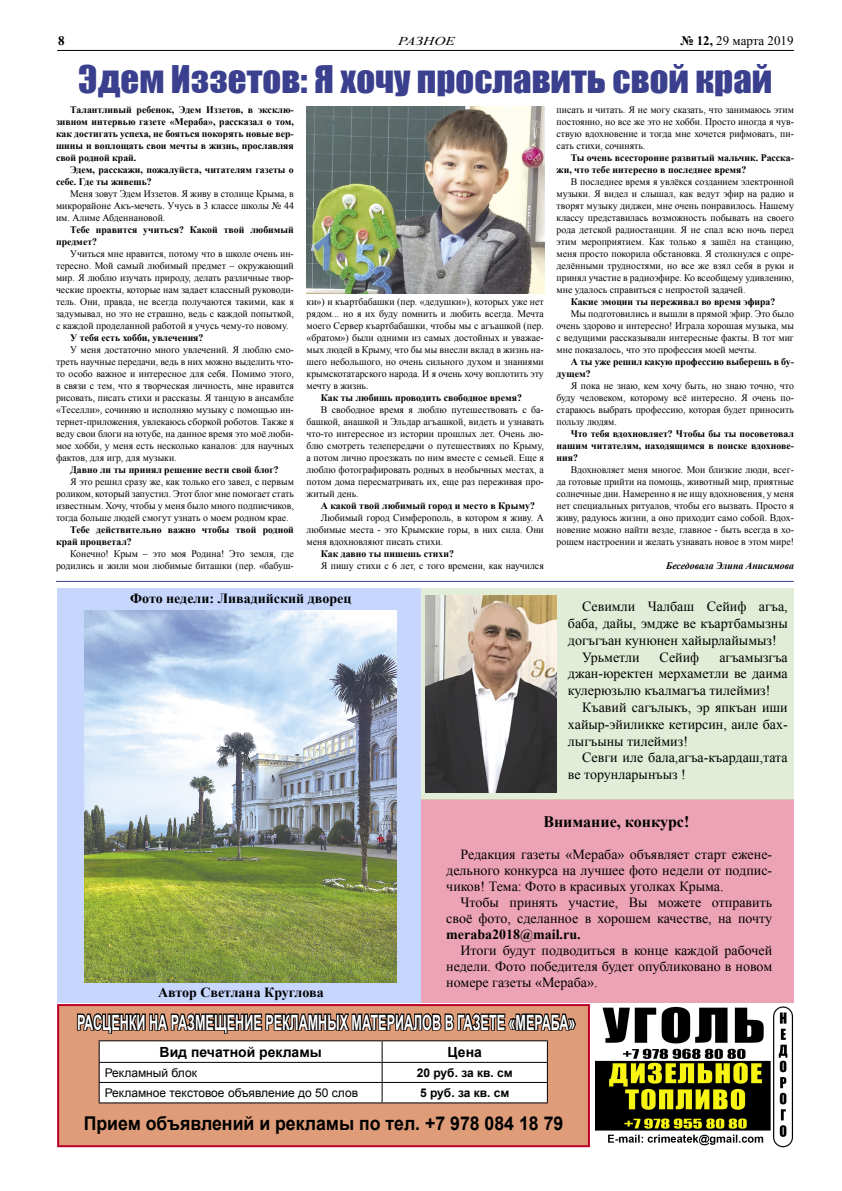
<style>
.page{position:relative;width:842px;height:1191px;background:#fff}
.page>*{position:absolute;margin:0;border:0;box-sizing:border-box;transform-origin:0 0}
.t1{font:35px "Impact";color:#3a408e;scale:1.05 1}
.t2{font:700 21px "Arial";color:#fff;scale:.6 1}
.t3{font:700 19px "Arial";color:#000;scale:.93 1}
.t4{font:700 16px "Times New Roman";color:#000}
.t5{font:14px/16px "Times New Roman";color:#000;text-align:justify}
.t6{font:700 14px "Times New Roman";color:#000}
.t7{font:700 14px "Arial";color:#000}
.t8{font:13px "Times New Roman";color:#000}
.t9{font:700 13px "Times New Roman";color:#000}
.t10{font:12px "Arial";color:#000}
.t11{font:700 12px "Arial";color:#000}
.t12{font:italic 12px "Times New Roman";color:#000;scale:1.29 1}
.t13{font:10px/12px "Times New Roman";color:#000;text-align:justify}
.t14{font:700 10px/12px "Times New Roman";color:#000}
.t15{font:italic 700 10px "Times New Roman";color:#000}
.s1{font-weight:700}
</style>
<div class="page">
<div style="left:58px;top:588px;width:363px;height:415px;background:#c6d6fc"></div>
<hr style="left:57px;top:50px;width:737px;height:1px;background:#000">
<img style="left:595px;top:1006px;width:198px;height:141px">
<div style="left:57px;top:1004px;width:533px;height:143px;background:#de9c78;border:2px solid #be0027"></div>
<svg style="left:76px;top:1004px;width:501px;height:99px"></svg>
<div style="left:421px;top:799px;width:373px;height:204px;background:#eca3b5"></div>
<div style="left:421px;top:588px;width:373px;height:211px;background:#e1edd6"></div>
<img style="left:85px;top:610px;width:311px;height:372px">
<hr style="left:56px;top:581px;width:738px;height:1px;background:#3a408e">
<img style="left:307px;top:106px;width:237px;height:187px">
<img style="left:425px;top:595px;width:132px;height:197px">
<h3 class="t9" style="left:58px;top:31px;width:8px">8</h3>
<p class="t12" style="left:398px;top:32px;width:46px">РАЗНОЕ</p>
<h3 class="t8" style="left:680px;top:32px;width:115px"><span class="s1">№ 12,</span> 29 марта 2019</h3>
<h1 class="t1" style="left:78px;top:52px;width:663px">Эдем Иззетов: Я хочу прославить свой край</h1>
<p class="t14" style="left:56px;top:103px;width:239px;text-align:justify;text-indent:14px">Талантливый ребенок, Эдем Иззетов, в эксклю&shy;зивном интервью газете «Мераба», рассказал о том, как достигать успеха, не бояться покорять новые вер&shy;шины и воплощать свои мечты в жизнь, прославляя свой родной край.</p>
<p class="t14" style="left:56px;top:163px;width:239px;text-indent:14px">Эдем, расскажи, пожалуйста, читателям газеты о себе. Где ты живешь?</p>
<p class="t13" style="left:56px;top:187px;width:239px;text-indent:14px">Меня зовут Эдем Иззетов. Я живу в столице Крыма, в микрорайоне Акъ-мечеть. Учусь в 3 классе школы № 44 им. Алиме Абденнановой.</p>
<p class="t14" style="left:56px;top:223px;width:239px;text-indent:14px">Тебе нравится учиться? Какой твой любимый предмет?</p>
<p class="t13" style="left:56px;top:247px;width:239px;text-indent:14px">Учиться мне нравится, потому что в школе очень ин&shy;тересно. Мой самый любимый предмет – окружающий мир. Я люблю изучать природу, делать различные твор&shy;ческие проекты, которые нам задает классный руководи&shy;тель. Они, правда, не всегда получаются такими, как я задумывал, но это не страшно, ведь с каждой попыткой, с каждой проделанной работой я учусь чему-то новому.</p>
<p class="t14" style="left:70px;top:331px;width:135px">У тебя есть хобби, увлечения?</p>
<p class="t13" style="left:56px;top:343px;width:239px;text-indent:14px">У меня достаточно много увлечений. Я люблю смо&shy;треть научные передачи, ведь в них можно выделить что&shy;то особо важное и интересное для себя. Помимо этого, в связи с тем, что я творческая личность, мне нравится рисовать, писать стихи и рассказы. Я танцую в ансамбле «Теселли», сочиняю и исполняю музыку с помощью ин&shy;тернет-приложения, увлекаюсь сборкой роботов. Также я веду свои блоги на ютубе, на данное время это моё люби&shy;мое хобби, у меня есть несколько каналов: для научных фактов, для игр, для музыки.</p>
<p class="t14" style="left:70px;top:463px;width:210px">Давно ли ты принял решение вести свой блог?</p>
<p class="t13" style="left:56px;top:475px;width:239px;text-indent:14px">Я это решил сразу же, как только его завел, с первым роликом, который запустил. Этот блог мне помогает стать известным. Хочу, чтобы у меня было много подписчиков, тогда больше людей смогут узнать о моем родном крае.</p>
<p class="t14" style="left:56px;top:523px;width:239px;text-indent:14px">Тебе действительно важно чтобы твой родной край процветал?</p>
<p class="t13" style="left:56px;top:547px;width:239px;text-align:right">Конечно! Крым – это моя Родина! Это земля, где родились и жили мои любимые биташки (пер. «бабуш-</p>
<p class="t13" style="left:307px;top:295px;width:239px">ки») и къартбабашки (пер. «дедушки»), которых уже нет рядом... но я их буду помнить и любить всегда. Мечта моего Сервер къартбабашки, чтобы мы с агъашкой (пер. «братом») были одними из самых достойных и уважае&shy;мых людей в Крыму, что бы мы внесли вклад в жизнь на&shy;шего небольшого, но очень сильного духом и знаниями крымскотатарского народа. И я очень хочу воплотить эту мечту в жизнь.</p>
<p class="t14" style="left:321px;top:391px;width:203px">Как ты любишь проводить свободное время?</p>
<p class="t13" style="left:307px;top:403px;width:239px;text-indent:14px">В свободное время я люблю путешествовать с ба&shy;башкой, анашкой и Эльдар агъашкой, видеть и узнавать что-то интересное из истории прошлых лет. Очень лю&shy;блю смотреть телепередачи о путешествиях по Крыму, а потом лично проезжать по ним вместе с семьей. Еще я люблю фотографировать родных в необычных местах, а потом дома пересматривать их, еще раз переживая про&shy;житый день.</p>
<p class="t14" style="left:321px;top:499px;width:216px">А какой твой любимый город и место в Крыму?</p>
<p class="t13" style="left:307px;top:511px;width:239px;text-indent:14px">Любимый город Симферополь, в котором я живу. А любимые места - это Крымские горы, в них сила. Они меня вдохновляют писать стихи.</p>
<p class="t14" style="left:321px;top:547px;width:135px">Как давно ты пишешь стихи?</p>
<p class="t13" style="left:321px;top:559px;width:224px">Я пишу стихи с 6 лет, с того времени, как научился</p>
<h3 class="t6" style="left:130px;top:588px;width:223px">Фото недели: Ливадийский дворец</h3>
<p class="t13" style="left:557px;top:104px;width:239px">писать и читать. Я не могу сказать, что занимаюсь этим постоянно, но все же это не хобби. Просто иногда я чув&shy;ствую вдохновение и тогда мне хочется рифмовать, пи&shy;сать стихи, сочинять.</p>
<p class="t14" style="left:557px;top:151px;width:239px;text-indent:14px">Ты очень всесторонне развитый мальчик. Расска&shy;жи, что тебе интересно в последнее время?</p>
<p class="t13" style="left:557px;top:176px;width:239px;text-indent:14px">В последнее время я увлёкся созданием электронной музыки. Я видел и слышал, как ведут эфир на радио и творят музыку диджеи, мне очень понравилось. Нашему классу представилась возможность побывать на своего рода детской радиостанции. Я не спал всю ночь перед этим мероприятием. Как только я зашёл на станцию, меня просто покорила обстановка. Я столкнулся с опре&shy;делёнными трудностями, но все же взял себя в руки и принял участие в радиоэфире. Ко всеобщему удивлению, мне удалось справиться с непростой задачей.</p>
<p class="t14" style="left:571px;top:295px;width:206px">Какие эмоции ты переживал во время эфира?</p>
<p class="t13" style="left:557px;top:308px;width:239px;text-indent:14px">Мы подготовились и вышли в прямой эфир. Это было очень здорово и интересно! Играла хорошая музыка, мы с ведущими рассказывали интересные факты. В тот миг мне показалось, что это профессия моей мечты.</p>
<p class="t14" style="left:557px;top:355px;width:239px;text-indent:14px">А ты уже решил какую профессию выберешь в бу&shy;дущем?</p>
<p class="t13" style="left:557px;top:380px;width:239px;text-indent:14px">Я пока не знаю, кем хочу быть, но знаю точно, что буду человеком, которому всё интересно. Я очень по&shy;стараюсь выбрать профессию, которая будет приносить пользу людям.</p>
<p class="t14" style="left:557px;top:427px;width:239px;text-align:justify;text-indent:14px">Что тебя вдохновляет? Чтобы бы ты посоветовал нашим читателям, находящимся в поиске вдохнове&shy;ния?</p>
<p class="t13" style="left:557px;top:464px;width:239px;text-indent:14px">Вдохновляет меня многое. Мои близкие люди, всег&shy;да готовые прийти на помощь, животный мир, приятные солнечные дни. Намеренно я не ищу вдохновения, у меня нет специальных ритуалов, чтобы его вызвать. Просто я живу, радуюсь жизни, а оно приходит само собой. Вдох&shy;новение можно найти везде, главное - быть всегда в хо&shy;рошем настроении и желать узнавать новое в этом мире!</p>
<p class="t15" style="left:666px;top:559px;width:129px">Беседовала Элина Анисимова</p>
<h3 class="t5" style="left:582px;top:598px;width:207px">Севимли Чалбаш Сейиф агъа,</h3>
<h3 class="t5" style="left:568px;top:615px;width:221px">баба, дайы, эмдже ве къартбамызны</h3>
<h3 class="t5" style="left:568px;top:632px;width:210px">догъгъан кунюнен хайырлайымыз!</h3>
<h3 class="t5" style="left:582px;top:648px;width:59px">Урьметли</h3>
<h3 class="t5" style="left:659px;top:648px;width:41px">Сейиф</h3>
<h3 class="t5" style="left:568px;top:648px;width:221px;line-height:16.8px;text-indent:151px">агъамызгъа джан-юректен мерхаметли ве даима кулерюзьлю къалмагъа тилеймиз!</h3>
<h3 class="t5" style="left:568px;top:698px;width:221px;line-height:16.8px;text-indent:14px">Къавий сагълыкъ, эр япкъан иши хайыр-эйиликке кетирсин, аиле бах&shy;лыгъыны тилеймиз!</h3>
<h3 class="t5" style="left:568px;top:749px;width:221px;line-height:16.8px;text-indent:14px">Севги иле бала,агъа-къардаш,тата ве торунларынъыз !</h3>
<h3 class="t6" style="left:158px;top:982px;width:167px">Автор Светлана Круглова</h3>
<h3 class="t4" style="left:543px;top:810px;width:147px">Внимание, конкурс!</h3>
<h3 class="t5" style="left:446px;top:846px;width:327px;text-indent:14px">Редакция газеты «Мераба» объявляет старт ежене&shy;дельного конкурса на лучшее фото недели от подпис&shy;чиков! Тема: Фото в красивых уголках Крыма.</h3>
<h3 class="t5" style="left:446px;top:894px;width:327px;text-align:right">Чтобы принять участие, Вы можете отправить своё фото, сделанное в хорошем качестве, на почту</h3>
<h3 class="t6" style="left:446px;top:924px;width:136px">meraba2018@mail.ru.</h3>
<h3 class="t5" style="left:446px;top:942px;width:327px;text-indent:14px">Итоги будут подводиться в конце каждой рабочей недели. Фото победителя будет опубликовано в новом номере газеты «Мераба».</h3>
<h2 class="t2" style="left:77px;top:1008px;width:832px">РАСЦЕНКИ НА РАЗМЕЩЕНИЕ РЕКЛАМНЫХ МАТЕРИАЛОВ В ГАЗЕТЕ «МЕРАБА»</h2>
<h3 class="t7" style="left:160px;top:1042px;width:164px">Вид печатной рекламы</h3>
<h3 class="t7" style="left:447px;top:1042px;width:36px">Цена</h3>
<p class="t10" style="left:105px;top:1064px;width:94px">Рекламный блок</p>
<p class="t11" style="left:417px;top:1064px;width:98px">20 руб. за кв. см</p>
<p class="t10" style="left:105px;top:1084px;width:255px">Рекламное текстовое объявление до 50 слов</p>
<p class="t11" style="left:420px;top:1084px;width:91px">5 руб. за кв. см</p>
<h3 class="t3" style="left:84px;top:1111px;width:517px">Прием объявлений и рекламы по тел. +7 978 084 18 79</h3>
</div>
